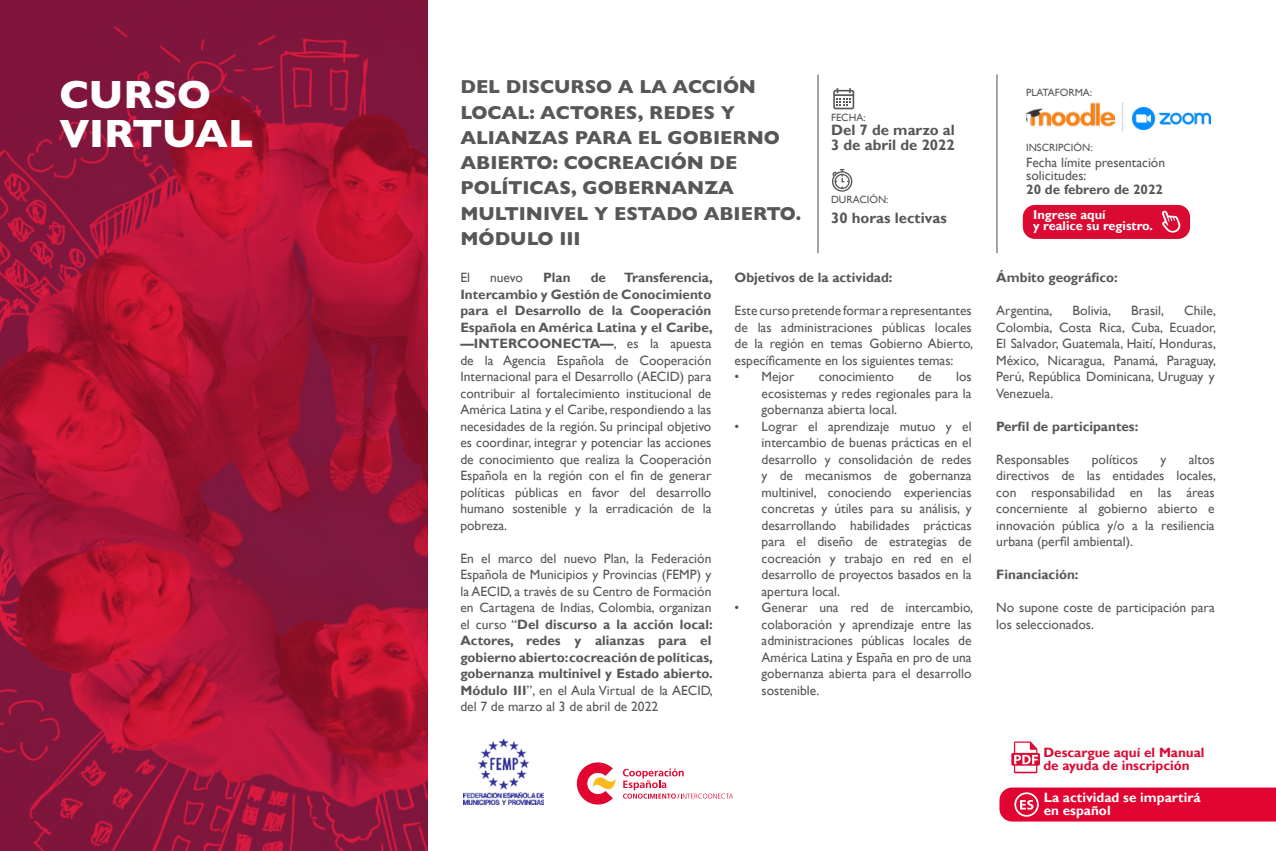
<style>
.page{position:relative;width:1276px;height:851px;background:#fff}
.page>*{position:absolute;margin:0;border:0;box-sizing:border-box;transform-origin:0 0}
.t1{font:800 39.75px/39px "Gill Sans";letter-spacing:-.005em;color:#fff}
.t2{font:800 18.9px/25.2px "Gill Sans";color:#575756}
.t3{font:700 15px/15px "Gill Sans";color:#575756}
.t4{font:13.5px/16.5px "Gill Sans";color:#575756;text-align:justify}
.t5{font:700 13.5px "Gill Sans";color:#575756}
.t6{font:700 13.5px/13.5px "Gill Sans";color:#db0a33}
.t7{font:700 13.5px/13.5px "Gill Sans";color:#fff}
.t8{font:700 12.75px/11.4px "Gill Sans";color:#fff}
.t9{font:10.5px "Gill Sans";color:#575756}
.s1{font-weight:700}
</style>
<div class="page">
<svg style="left:999px;top:787px;width:277px;height:34px;background:#e30f39"></svg>
<svg style="left:1011px;top:741px;width:29px;height:32px"></svg>
<hr style="left:817px;top:74px;width:2px;height:179px;background:#878787">
<hr style="left:996px;top:74px;width:1px;height:179px;background:#878787">
<svg style="left:832px;top:169px;width:20px;height:23px"></svg>
<svg style="left:833px;top:88px;width:21px;height:21px"></svg>
<div style="left:1023px;top:205px;width:167px;height:34px;background:#db0a33;border-radius:12px"></div>
<svg style="left:1162px;top:210px;width:18px;height:23px"></svg>
<img style="left:0;top:0;width:427px;height:850px">
<img style="left:1026px;top:102px;width:88px;height:25px">
<img style="left:1132px;top:107px;width:78px;height:23px">
<hr style="left:1121px;top:102px;width:2px;height:29px;background:#878787">
<svg style="left:623px;top:768px;width:110px;height:30px"></svg>
<svg style="left:577px;top:762px;width:38px;height:42px"></svg>
<img style="left:463px;top:739px;width:80px;height:65px">
<h1 class="t1" style="left:59px;top:74px;width:195px">CURSO<br>VIRTUAL</h1>
<h2 class="t2" style="left:460px;top:74px;width:342px">DEL DISCURSO A LA ACCIÓN<br>LOCAL: ACTORES, REDES Y<br>ALIANZAS PARA EL GOBIERNO<br>ABIERTO: COCREACIÓN DE<br>POLÍTICAS, GOBERNANZA<br>MULTINIVEL Y ESTADO ABIERTO.<br>MÓDULO III</h2>
<p class="t9" style="left:831px;top:111px;width:36px">FECHA:</p>
<p class="t3" style="left:831px;top:123px;width:125px">Del 7 de marzo al<br>3 de abril de 2022</p>
<p class="t9" style="left:831px;top:193px;width:59px">DURACIÓN:</p>
<p class="t3" style="left:831px;top:211px;width:117px">30 horas lectivas</p>
<p class="t4" style="left:460px;top:269px;width:254px;text-indent:164px"><span class="s1">Transferencia, Intercambio y Gestión de Conocimiento para el Desarrollo de la Cooperación Española en América Latina y el Caribe, —INTERCOONECTA—</span>, es la apuesta de la Agencia Española de Cooperación Internacional para el Desarrollo (AECID) para contribuir al fortalecimiento institucional de América Latina y el Caribe, respondiendo a las necesidades de la región. Su principal objetivo es coordinar, integrar y potenciar las acciones de conocimiento que realiza la Cooperación Española en la región con el fin de generar políticas públicas en favor del desarrollo humano sostenible y la erradicación de la pobreza.</p>
<p class="t4" style="left:460px;top:550px;width:254px">En el marco del nuevo Plan, la Federación Española de Municipios y Provincias (FEMP) y la AECID, a través de su Centro de Formación en Cartagena de Indias, Colombia, organizan el curso “<span class="s1">Del discurso a la acción local:<br>Actores, redes y alianzas para el gobierno abierto: cocreación de políticas, gobernanza multinivel y Estado abierto.<br>Módulo III</span>”, en el Aula Virtual de la AECID, del 7 de marzo al 3 de abril de 2022</p>
<p class="t4" style="left:460px;top:269px;width:11px">El</p>
<p class="t4" style="left:490px;top:269px;width:34px">nuevo</p>
<p class="t5" style="left:543px;top:269px;width:29px">Plan</p>
<p class="t5" style="left:591px;top:269px;width:17px">de</p>
<p class="t5" style="left:734px;top:269px;width:159px">Objetivos de la actividad:</p>
<p class="t4" style="left:734px;top:302px;width:240px">Este curso pretende formar a representantes de las administraciones públicas locales de la región en temas Gobierno Abierto, específicamente en los siguientes temas:</p>
<p class="t4" style="left:734px;top:368px;width:61px">• Mejor</p>
<p class="t4" style="left:819px;top:368px;width:76px">conocimiento</p>
<p class="t4" style="left:918px;top:368px;width:15px">de</p>
<p class="t4" style="left:761px;top:368px;width:211px;text-indent:194px">los ecosistemas y redes regionales para la gobernanza abierta local.</p>
<p class="t4" style="left:761px;top:418px;width:211px;text-indent:-27px">• Lograr el aprendizaje mutuo y el intercambio de buenas prácticas en el desarrollo y consolidación de redes y de mecanismos de gobernanza multinivel, conociendo experiencias concretas y útiles para su análisis, y desarrollando habilidades prácticas para el diseño de estrategias de cocreación y trabajo en red en el desarrollo de proyectos basados en la apertura local.</p>
<p class="t4" style="left:761px;top:599px;width:213px;text-indent:-27px">• Generar una red de intercambio, colaboración y aprendizaje entre las administraciones públicas locales de América Latina y España en pro de una gobernanza abierta para el desarrollo sostenible.</p>
<p class="t9" style="left:1026px;top:87px;width:68px">PLATAFORMA:</p>
<p class="t9" style="left:1026px;top:141px;width:68px">INSCRIPCIÓN:</p>
<p class="t4" style="left:1026px;top:156px;width:140px;line-height:13.5px">Fecha límite presentación solicitudes:</p>
<p class="t5" style="left:1026px;top:181px;width:138px">20 de febrero de 2022</p>
<p class="t8" style="left:1033px;top:209px;width:121px">Ingrese aquí<br>y realice su registro.</p>
<p class="t5" style="left:996px;top:269px;width:123px">Ámbito geográfico:</p>
<p class="t4" style="left:996px;top:302px;width:58px">Argentina,</p>
<p class="t4" style="left:1072px;top:302px;width:40px">Bolivia,</p>
<p class="t4" style="left:1131px;top:302px;width:34px">Brasil,</p>
<p class="t4" style="left:996px;top:302px;width:221px;text-indent:188px">Chile, Colombia, Costa Rica, Cuba, Ecuador, El Salvador, Guatemala, Haití, Honduras, México, Nicaragua, Panamá, Paraguay, Perú, República Dominicana, Uruguay y Venezuela.</p>
<p class="t5" style="left:996px;top:418px;width:144px">Perfil de participantes:</p>
<p class="t4" style="left:996px;top:451px;width:75px">Responsables</p>
<p class="t4" style="left:1092px;top:451px;width:48px">políticos</p>
<p class="t4" style="left:1160px;top:451px;width:7px">y</p>
<p class="t4" style="left:996px;top:451px;width:221px;text-indent:193px">altos directivos de las entidades locales, con responsabilidad en las áreas concerniente al gobierno abierto e innovación pública y/o a la resiliencia urbana (perfil ambiental).</p>
<p class="t5" style="left:996px;top:566px;width:84px">Financiación:</p>
<p class="t4" style="left:996px;top:599px;width:220px">No supone coste de participación para los seleccionados.</p>
<p class="t6" style="left:1043px;top:745px;width:163px">Descargue aquí el Manual de ayuda de inscripción</p>
<p class="t7" style="left:1043px;top:790px;width:158px">La actividad se impartirá en español</p>
</div>
